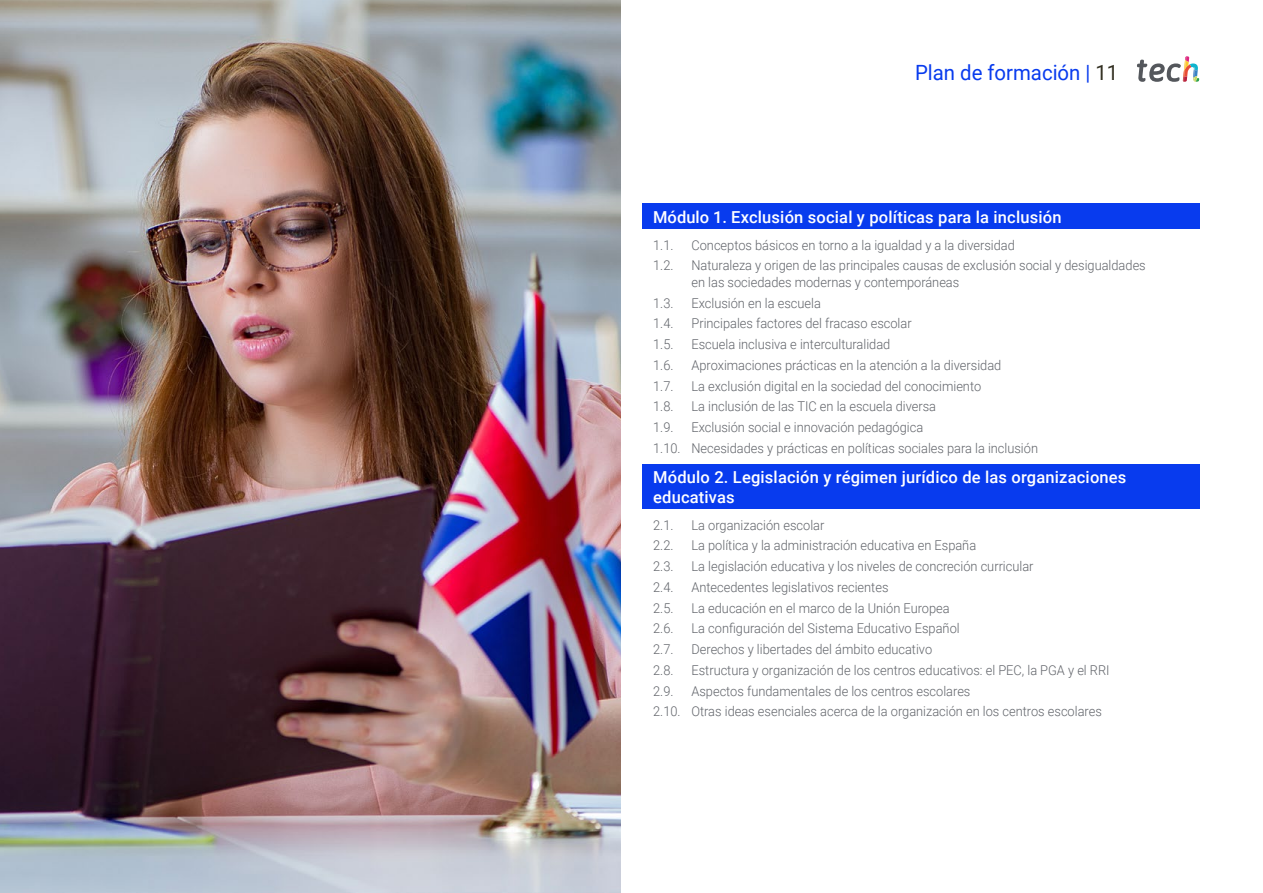
<style>
.page{position:relative;width:1263px;height:893px;background:#fff}
.page>*{position:absolute;margin:0;border:0;box-sizing:border-box;transform-origin:0 0}
.t1{font:21px "Roboto";color:#083bee}
.t2{font:500 16.5px/19.5px "Roboto";letter-spacing:.01em;color:#fff}
.t3{font:300 13.5px/20.7px "Roboto";color:#61646a;scale:.95 1}
.s1{color:#312e20}
</style>
<div class="page">
<img style="left:0;top:0;width:621px;height:893px">
<div style="left:642px;top:204px;width:557px;height:25px;background:#083bee"></div>
<div style="left:642px;top:464px;width:557px;height:45px;background:#083bee"></div>
<svg style="left:1137px;top:56px;width:62px;height:26px"></svg>
<h1 class="t1" style="left:915px;top:57px;width:205px">Plan de formación | <span class="s1">11</span></h1>
<p class="t2" style="left:653px;top:206px;width:410px">Módulo 1. Exclusión social y políticas para la inclusión</p>
<p class="t3" style="left:653px;top:234px;width:23px">1.1.</p>
<p class="t3" style="left:691px;top:234px;width:342px">Conceptos básicos en torno a la igualdad y a la diversidad</p>
<p class="t3" style="left:653px;top:255px;width:23px">1.2.</p>
<p class="t3" style="left:691px;top:257px;width:480px;line-height:16.5px">Naturaleza y origen de las principales causas de exclusión social y desigualdades en las sociedades modernas y contemporáneas</p>
<p class="t3" style="left:653px;top:292px;width:23px">1.3.</p>
<p class="t3" style="left:691px;top:292px;width:138px">Exclusión en la escuela</p>
<p class="t3" style="left:653px;top:313px;width:23px">1.4.</p>
<p class="t3" style="left:691px;top:313px;width:233px">Principales factores del fracaso escolar</p>
<p class="t3" style="left:653px;top:333px;width:23px">1.5.</p>
<p class="t3" style="left:691px;top:333px;width:211px">Escuela inclusiva e interculturalidad</p>
<p class="t3" style="left:653px;top:354px;width:23px">1.6.</p>
<p class="t3" style="left:691px;top:354px;width:328px">Aproximaciones prácticas en la atención a la diversidad</p>
<p class="t3" style="left:653px;top:375px;width:23px">1.7.</p>
<p class="t3" style="left:691px;top:375px;width:306px">La exclusión digital en la sociedad del conocimiento</p>
<p class="t3" style="left:653px;top:396px;width:23px">1.8.</p>
<p class="t3" style="left:691px;top:396px;width:259px">La inclusión de las TIC en la escuela diversa</p>
<p class="t3" style="left:653px;top:416px;width:23px">1.9.</p>
<p class="t3" style="left:653px;top:416px;width:407px;text-indent:38px">Exclusión social e innovación pedagógica<br>1.10. Necesidades y prácticas en políticas sociales para la inclusión</p>
<p class="t2" style="left:653px;top:467px;width:475px">Módulo 2. Legislación y régimen jurídico de las organizaciones educativas</p>
<p class="t3" style="left:653px;top:514px;width:23px">2.1.</p>
<p class="t3" style="left:691px;top:514px;width:141px">La organización escolar</p>
<p class="t3" style="left:653px;top:535px;width:23px">2.2.</p>
<p class="t3" style="left:691px;top:535px;width:301px">La política y la administración educativa en España</p>
<p class="t3" style="left:653px;top:556px;width:23px">2.3.</p>
<p class="t3" style="left:691px;top:556px;width:362px">La legislación educativa y los niveles de concreción curricular</p>
<p class="t3" style="left:653px;top:576px;width:23px">2.4.</p>
<p class="t3" style="left:691px;top:576px;width:209px">Antecedentes legislativos recientes</p>
<p class="t3" style="left:653px;top:597px;width:23px">2.5.</p>
<p class="t3" style="left:691px;top:597px;width:273px">La educación en el marco de la Unión Europea</p>
<p class="t3" style="left:653px;top:618px;width:23px">2.6.</p>
<p class="t3" style="left:691px;top:618px;width:284px">La configuración del Sistema Educativo Español</p>
<p class="t3" style="left:653px;top:639px;width:23px">2.7.</p>
<p class="t3" style="left:691px;top:639px;width:255px">Derechos y libertades del ámbito educativo</p>
<p class="t3" style="left:653px;top:659px;width:23px">2.8.</p>
<p class="t3" style="left:691px;top:659px;width:442px">Estructura y organización de los centros educativos: el PEC, la PGA y el RRI</p>
<p class="t3" style="left:653px;top:680px;width:23px">2.9.</p>
<p class="t3" style="left:653px;top:680px;width:474px;text-indent:38px">Aspectos fundamentales de los centros escolares<br>2.10. Otras ideas esenciales acerca de la organización en los centros escolares</p>
</div>
